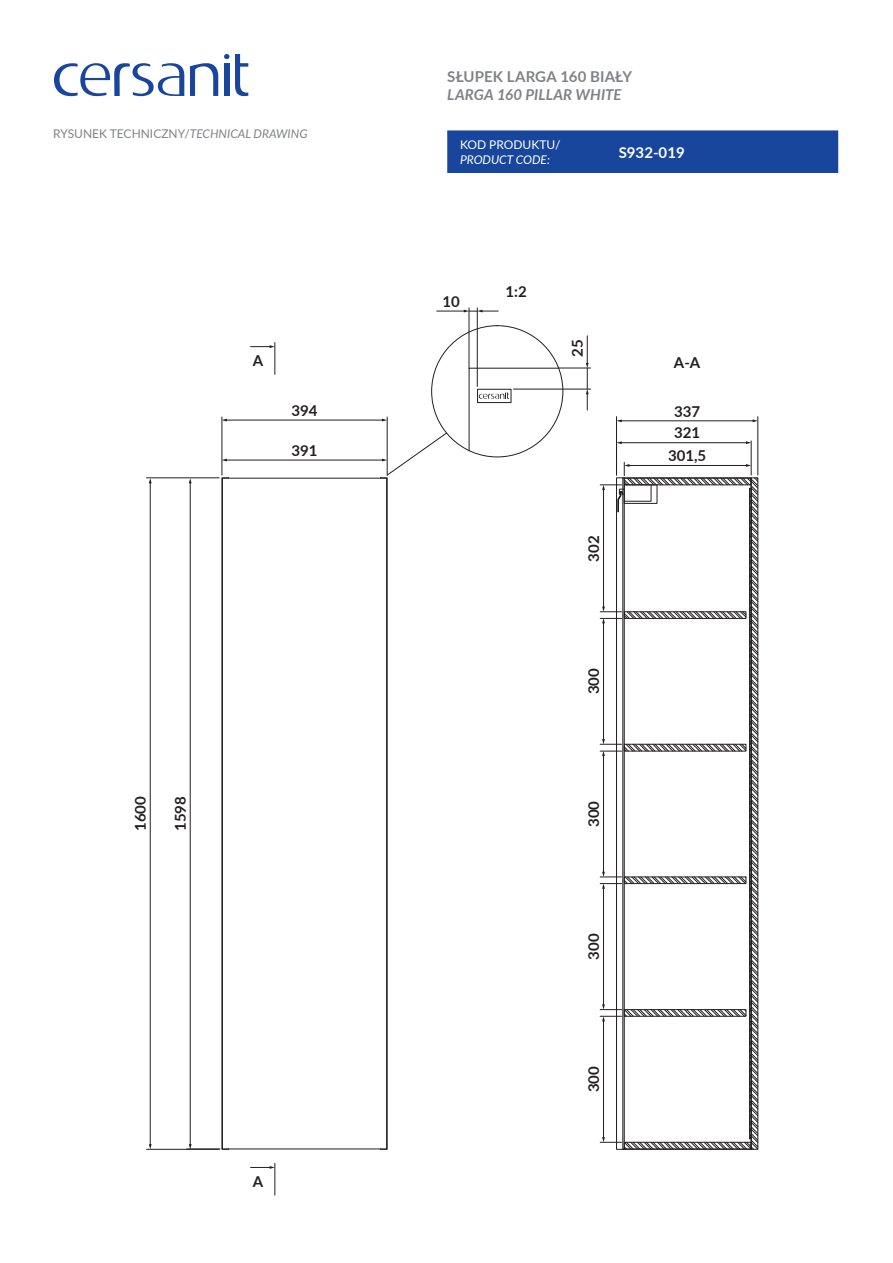
<style>
.page{position:relative;width:893px;height:1263px;background:#fff}
.page>*{position:absolute;margin:0;border:0;box-sizing:border-box;transform-origin:0 0}
.t1{font:700 15px/22.4px "Lato";color:#231f20;text-align:center}
.t2{font:700 15px "Lato";letter-spacing:.01em;color:#808285}
.t3{font:italic 700 15px "Lato";letter-spacing:.005em;color:#808285}
.t4{font:700 15px "Lato";color:#fff}
.t5{font:12px "Lato";color:#808285}
.t6{font:12px "Lato";color:#fff}
.t7{font:italic 12px "Lato";color:#fff}
.s1{font-style:italic}
</style>
<div class="page">
<div style="left:447px;top:130px;width:391px;height:43px;background:#18469d"></div>
<svg style="left:190px;top:63px;width:28px;height:33px"></svg>
<svg style="left:235px;top:54px;width:13px;height:42px"></svg>
<svg style="left:54px;top:63px;width:130px;height:33px"></svg>
<div style="left:224px;top:63px;width:5px;height:33px;background:#18469d"></div>
<svg style="left:224px;top:54px;width:5px;height:5px"></svg>
<div style="left:619px;top:145px;width:66px;height:12px;background:#18469d"></div>
<hr style="left:387px;top:417px;width:1px;height:58px;background:#231f20">
<hr style="left:222px;top:417px;width:1px;height:58px;background:#231f20">
<hr style="left:146px;top:1149px;width:73px;height:1px;background:#231f20">
<hr style="left:146px;top:478px;width:73px;height:1px;background:#231f20">
<hr style="left:150px;top:482px;width:1px;height:663px;background:#231f20">
<svg style="left:149px;top:478px;width:3px;height:5px"></svg>
<svg style="left:149px;top:1144px;width:3px;height:5px"></svg>
<hr style="left:751px;top:441px;width:1px;height:34px;background:#231f20">
<hr style="left:616px;top:417px;width:1px;height:58px;background:#231f20">
<hr style="left:758px;top:417px;width:1px;height:58px;background:#231f20">
<hr style="left:187px;top:1149px;width:33px;height:1px;background:#231f20">
<hr style="left:621px;top:421px;width:133px;height:1px;background:#231f20">
<svg style="left:753px;top:419px;width:5px;height:3px"></svg>
<svg style="left:617px;top:419px;width:5px;height:3px"></svg>
<hr style="left:621px;top:442px;width:126px;height:1px;background:#231f20">
<svg style="left:746px;top:441px;width:5px;height:3px"></svg>
<svg style="left:617px;top:441px;width:5px;height:3px"></svg>
<svg style="left:468px;top:368px;width:91px;height:83px"></svg>
<hr style="left:513px;top:389px;width:78px;height:1px;background:#231f20">
<hr style="left:558px;top:368px;width:33px;height:1px;background:#231f20">
<hr style="left:477px;top:308px;width:1px;height:78px;background:#231f20">
<hr style="left:469px;top:308px;width:1px;height:60px;background:#231f20">
<svg style="left:437px;top:310px;width:61px;height:2px"></svg>
<svg style="left:586px;top:336px;width:3px;height:74px"></svg>
<hr style="left:226px;top:420px;width:157px;height:1px;background:#231f20">
<hr style="left:226px;top:460px;width:157px;height:1px;background:#231f20">
<svg style="left:380px;top:433px;width:67px;height:46px"></svg>
<hr style="left:275px;top:342px;width:1px;height:32px;background:#231f20">
<svg style="left:251px;top:345px;width:24px;height:3px"></svg>
<div style="left:222px;top:478px;width:165px;height:671px;border:1px solid #231f20"></div>
<hr style="left:275px;top:1163px;width:1px;height:32px;background:#231f20">
<svg style="left:251px;top:1166px;width:24px;height:3px"></svg>
<hr style="left:190px;top:482px;width:1px;height:663px;background:#231f20">
<svg style="left:189px;top:478px;width:3px;height:5px"></svg>
<svg style="left:189px;top:1144px;width:3px;height:5px"></svg>
<svg style="left:600px;top:462px;width:158px;height:688px"></svg>
<p class="t5" style="left:53px;top:126px;width:256px">RYSUNEK TECHNICZNY/<span class="s1">TECHNICAL DRAWING</span></p>
<p class="t1" style="left:253px;top:349px;width:12px">A</p>
<p class="t1" style="left:291px;top:398px;width:28px">394</p>
<p class="t1" style="left:291px;top:438px;width:28px">391</p>
<p class="t1" style="left:129px;top:831px;width:36px;rotate:-90deg">1600</p>
<p class="t1" style="left:169px;top:831px;width:36px;rotate:-90deg">1598</p>
<p class="t1" style="left:253px;top:1170px;width:12px">A</p>
<p class="t2" style="left:447px;top:65px;width:186px">SŁUPEK LARGA 160 BIAŁY</p>
<p class="t3" style="left:447px;top:83px;width:176px">LARGA 160 PILLAR WHITE</p>
<p class="t6" style="left:460px;top:136px;width:102px">KOD PRODUKTU/</p>
<p class="t7" style="left:460px;top:151px;width:92px">PRODUCT CODE:</p>
<p class="t4" style="left:619px;top:141px;width:68px">S932-019</p>
<p class="t1" style="left:443px;top:289px;width:19px">10</p>
<p class="t1" style="left:506px;top:279px;width:23px">1:2</p>
<p class="t1" style="left:566px;top:357px;width:19px;rotate:-90deg">25</p>
<p class="t1" style="left:582px;top:562px;width:28px;rotate:-90deg">302</p>
<p class="t1" style="left:582px;top:694px;width:28px;rotate:-90deg">300</p>
<p class="t1" style="left:582px;top:827px;width:28px;rotate:-90deg">300</p>
<p class="t1" style="left:582px;top:960px;width:28px;rotate:-90deg">300</p>
<p class="t1" style="left:582px;top:1092px;width:28px;rotate:-90deg">300</p>
<p class="t1" style="left:674px;top:350px;width:28px">A-A</p>
<p class="t1" style="left:668px;top:399px;width:40px">337<br>321<br>301,5</p>
</div>
